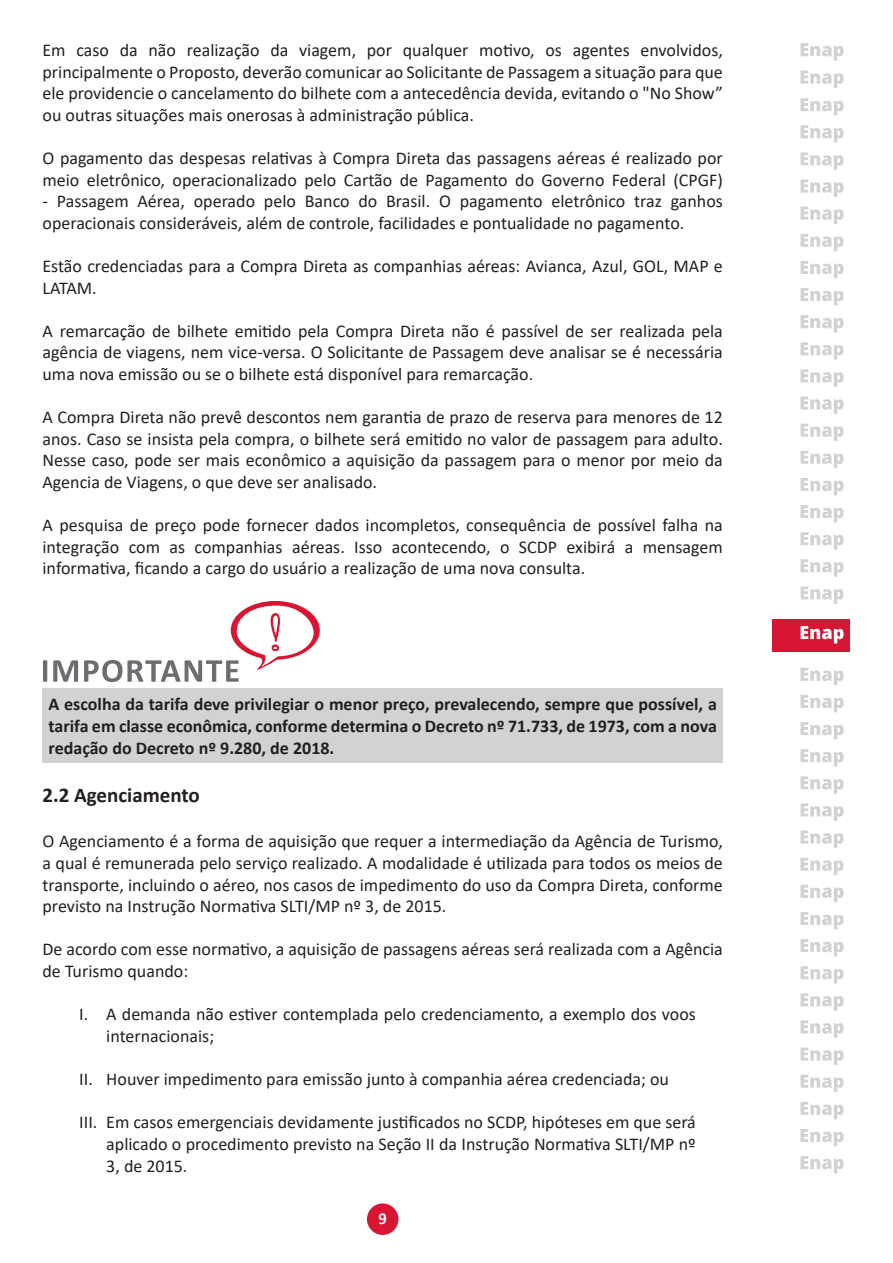
<style>
.page{position:relative;width:893px;height:1263px;background:#fff}
.page>*{position:absolute;margin:0;border:0;box-sizing:border-box;transform-origin:0 0}
.Sub_titulo{font:700 21px "Calibri";color:#231f20}
.texto{font:18px/21.6px "Calibri";color:#231f20;text-align:justify}
.Bullets_marcação{font:18px/21.6px "Calibri";color:#231f20}
.texto-2{font:700 18px/21.6px "Calibri";color:#231f20;text-align:justify}
.t1{font:700 16.5px "Calibri";color:#fff}
</style>
<div class="page">
<div style="left:367px;top:1203px;width:31px;height:32px;background:#d71634;border-radius:50%"></div>
<div style="left:772px;top:619px;width:77px;height:32px;background:#d71634"></div>
<svg style="left:801px;top:626px;width:43px;height:17px"></svg>
<svg style="left:801px;top:98px;width:43px;height:17px"></svg>
<svg style="left:801px;top:125px;width:43px;height:18px"></svg>
<svg style="left:801px;top:152px;width:43px;height:18px"></svg>
<svg style="left:801px;top:180px;width:43px;height:17px"></svg>
<svg style="left:801px;top:207px;width:43px;height:17px"></svg>
<svg style="left:801px;top:234px;width:43px;height:17px"></svg>
<svg style="left:801px;top:261px;width:43px;height:17px"></svg>
<svg style="left:801px;top:288px;width:43px;height:17px"></svg>
<svg style="left:801px;top:315px;width:43px;height:17px"></svg>
<svg style="left:801px;top:342px;width:43px;height:18px"></svg>
<svg style="left:801px;top:369px;width:43px;height:18px"></svg>
<svg style="left:801px;top:397px;width:43px;height:17px"></svg>
<svg style="left:801px;top:424px;width:43px;height:17px"></svg>
<svg style="left:801px;top:451px;width:43px;height:17px"></svg>
<svg style="left:801px;top:478px;width:43px;height:17px"></svg>
<svg style="left:801px;top:505px;width:43px;height:17px"></svg>
<svg style="left:801px;top:532px;width:43px;height:17px"></svg>
<svg style="left:801px;top:559px;width:43px;height:18px"></svg>
<svg style="left:801px;top:586px;width:43px;height:18px"></svg>
<svg style="left:801px;top:668px;width:43px;height:17px"></svg>
<svg style="left:801px;top:695px;width:43px;height:17px"></svg>
<svg style="left:801px;top:722px;width:43px;height:17px"></svg>
<svg style="left:801px;top:749px;width:43px;height:17px"></svg>
<svg style="left:801px;top:776px;width:43px;height:18px"></svg>
<svg style="left:801px;top:803px;width:43px;height:18px"></svg>
<svg style="left:801px;top:830px;width:43px;height:18px"></svg>
<svg style="left:801px;top:858px;width:43px;height:17px"></svg>
<svg style="left:801px;top:885px;width:43px;height:17px"></svg>
<svg style="left:801px;top:912px;width:43px;height:17px"></svg>
<svg style="left:801px;top:939px;width:43px;height:17px"></svg>
<svg style="left:801px;top:966px;width:43px;height:17px"></svg>
<svg style="left:801px;top:993px;width:43px;height:18px"></svg>
<svg style="left:801px;top:1020px;width:43px;height:18px"></svg>
<svg style="left:801px;top:1047px;width:43px;height:18px"></svg>
<svg style="left:801px;top:1075px;width:43px;height:17px"></svg>
<svg style="left:801px;top:1102px;width:43px;height:17px"></svg>
<svg style="left:801px;top:1129px;width:43px;height:17px"></svg>
<svg style="left:801px;top:1156px;width:43px;height:17px"></svg>
<svg style="left:801px;top:71px;width:43px;height:17px"></svg>
<svg style="left:801px;top:43px;width:43px;height:18px"></svg>
<svg style="left:43px;top:660px;width:4px;height:22px"></svg>
<svg style="left:53px;top:660px;width:25px;height:22px"></svg>
<svg style="left:84px;top:601px;width:236px;height:81px"></svg>
<div style="left:43px;top:688px;width:680px;height:74px;background:#d1d2d4"></div>
<p class="texto" style="left:43px;top:39px;width:682px">Em caso da não realização da viagem, por qualquer motivo, os agentes envolvidos, principalmente o Proposto, deverão comunicar ao Solicitante de Passagem a situação para que ele providencie o cancelamento do bilhete com a antecedência devida, evitando o "No Show” ou outras situações mais onerosas à administração pública.</p>
<p class="texto" style="left:43px;top:147px;width:682px">O pagamento das despesas relativas à Compra Direta das passagens aéreas é realizado por meio eletrônico, operacionalizado pelo Cartão de Pagamento do Governo Federal (CPGF)</p>
<p class="texto" style="left:43px;top:190px;width:682px">- Passagem Aérea, operado pelo Banco do Brasil. O pagamento eletrônico traz ganhos operacionais consideráveis, além de controle, facilidades e pontualidade no pagamento.</p>
<p class="texto" style="left:43px;top:255px;width:682px">Estão credenciadas para a Compra Direta as companhias aéreas: Avianca, Azul, GOL, MAP e<br>LATAM.</p>
<p class="texto" style="left:43px;top:320px;width:682px">A remarcação de bilhete emitido pela Compra Direta não é passível de ser realizada pela agência de viagens, nem vice-versa. O Solicitante de Passagem deve analisar se é necessária uma nova emissão ou se o bilhete está disponível para remarcação.</p>
<p class="texto" style="left:43px;top:406px;width:682px">A Compra Direta não prevê descontos nem garantia de prazo de reserva para menores de 12 anos. Caso se insista pela compra, o bilhete será emitido no valor de passagem para adulto.<br>Nesse caso, pode ser mais econômico a aquisição da passagem para o menor por meio da Agencia de Viagens, o que deve ser analisado.</p>
<p class="texto" style="left:43px;top:514px;width:682px">A pesquisa de preço pode fornecer dados incompletos, consequência de possível falha na integração com as companhias aéreas. Isso acontecendo, o SCDP exibirá a mensagem informativa, ficando a cargo do usuário a realização de uma nova consulta.</p>
<p class="texto-2" style="left:49px;top:693px;width:670px">A escolha da tarifa deve privilegiar o menor preço, prevalecendo, sempre que possível, a tarifa em classe econômica, conforme determina o Decreto nº 71.733, de 1973, com a nova redação do Decreto nº 9.280, de 2018.</p>
<p class="Sub_titulo" style="left:43px;top:780px;width:159px">2.2 Agenciamento</p>
<p class="texto" style="left:43px;top:830px;width:682px">O Agenciamento é a forma de aquisição que requer a intermediação da Agência de Turismo, a qual é remunerada pelo serviço realizado. A modalidade é utilizada para todos os meios de transporte, incluindo o aéreo, nos casos de impedimento do uso da Compra Direta, conforme previsto na Instrução Normativa SLTI/MP nº 3, de 2015.</p>
<p class="texto" style="left:43px;top:938px;width:682px">De acordo com esse normativo, a aquisição de passagens aéreas será realizada com a Agência de Turismo quando:</p>
<p class="Bullets_marcação" style="left:106px;top:1003px;width:591px;text-indent:-27px">I. A demanda não estiver contemplada pelo credenciamento, a exemplo dos voos internacionais;</p>
<p class="Bullets_marcação" style="left:79px;top:1068px;width:591px">II. Houver impedimento para emissão junto à companhia aérea credenciada; ou</p>
<p class="Bullets_marcação" style="left:106px;top:1111px;width:591px;text-align:justify;text-indent:-27px">III. Em casos emergenciais devidamente justificados no SCDP, hipóteses em que será aplicado o procedimento previsto na Seção II da Instrução Normativa SLTI/MP nº 3, de 2015.</p>
<p class="t1" style="left:378px;top:1207px;width:10px">9</p>
</div>
